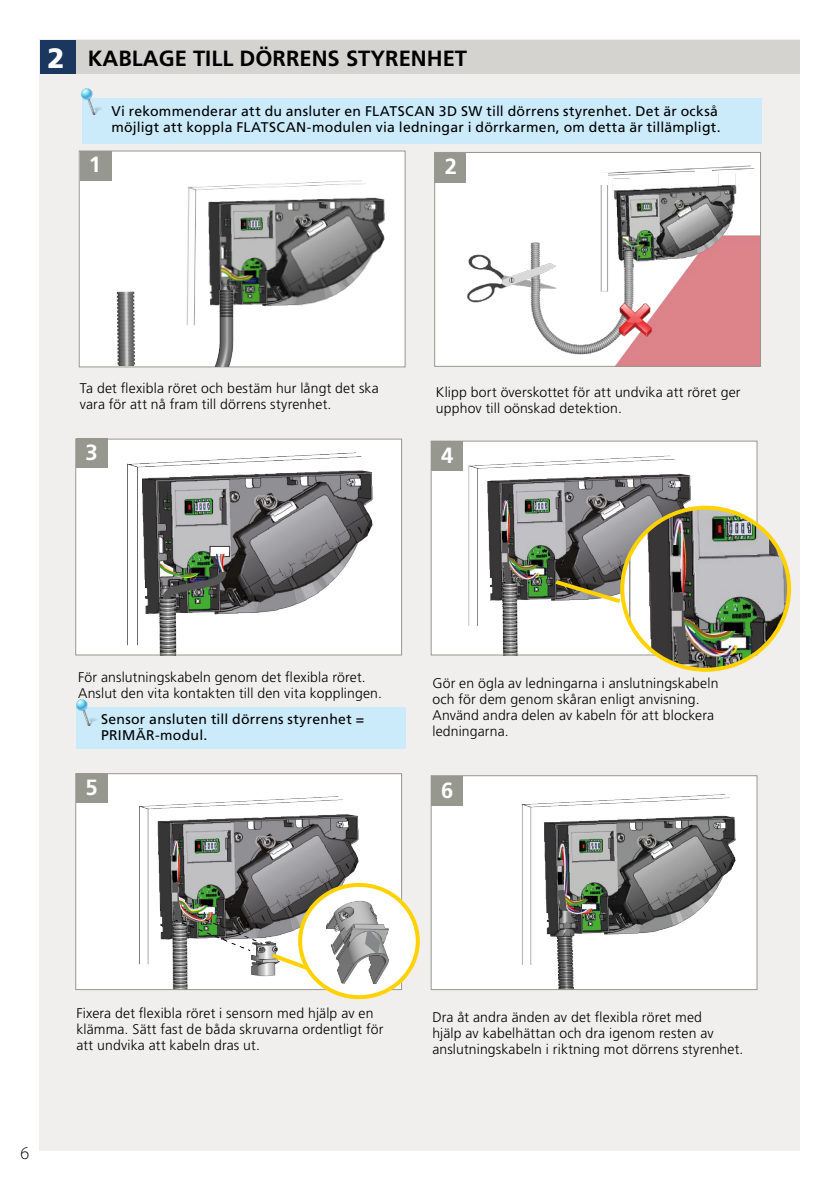
<style>
.page{position:relative;width:840px;height:1191px;background:#fff}
.page>*{position:absolute;margin:0;border:0;box-sizing:border-box;transform-origin:0 0}
.t1{font:900 28px "Frutiger LT Std";color:#fff}
.t2{font:700 22px "Frutiger LT Std";color:#000}
.t3{font:700 22px "Frutiger LT Std";color:#fff}
.t4{font:300 18px "Myriad Pro";color:#000}
.t5{font:300 14px/16px "Frutiger LT Std";letter-spacing:.01em;color:#000}
.t6{font:14px/16px "Frutiger LT Std";letter-spacing:.02em;color:#000}
</style>
<div class="page">
<div style="left:40px;top:40px;width:759px;height:1111px;background:#f0efee"></div>
<div style="left:41px;top:41px;width:758px;height:33px;background:#d4d3d0"></div>
<div style="left:40px;top:41px;width:35px;height:33px;background:#1a3760"></div>
<div style="left:79px;top:151px;width:326px;height:216px;background:#fff"></div>
<img style="left:186px;top:180px;width:199px;height:146px">
<div style="left:79px;top:150px;width:326px;height:217px;border:1px solid #969890"></div>
<div style="left:80px;top:151px;width:31px;height:29px;background:#969890"></div>
<img style="left:436px;top:158px;width:322px;height:207px">
<div style="left:434px;top:152px;width:326px;height:215px;border:1px solid #969890"></div>
<div style="left:434px;top:153px;width:31px;height:29px;background:#969890"></div>
<img style="left:77px;top:440px;width:323px;height:213px">
<div style="left:75px;top:438px;width:327px;height:217px;border:1px solid #969890"></div>
<div style="left:76px;top:438px;width:32px;height:30px;background:#969890"></div>
<img style="left:432px;top:442px;width:323px;height:211px">
<div style="left:430px;top:440px;width:327px;height:215px;border:1px solid #969890"></div>
<div style="left:430px;top:441px;width:32px;height:29px;background:#969890"></div>
<div style="left:76px;top:773px;width:325px;height:216px;background:#fff"></div>
<img style="left:77px;top:796px;width:298px;height:192px">
<div style="left:75px;top:773px;width:327px;height:217px;border:1px solid #969890"></div>
<div style="left:76px;top:773px;width:32px;height:29px;background:#969890"></div>
<img style="left:432px;top:778px;width:323px;height:210px">
<div style="left:430px;top:775px;width:327px;height:215px;border:1px solid #969890"></div>
<div style="left:430px;top:776px;width:32px;height:29px;background:#969890"></div>
<img style="left:304px;top:885px;width:106px;height:112px">
<div style="left:298px;top:883px;width:121px;height:116px;border:4px solid #ffd200;border-radius:50%"></div>
<svg style="left:268px;top:950px;width:43px;height:23px"></svg>
<div style="left:82px;top:98px;width:678px;height:45px;background:#cbebfb"></div>
<div style="left:76px;top:707px;width:329px;height:42px;background:#cbebfb"></div>
<svg style="left:551px;top:577px;width:71px;height:29px;background:#948d72"></svg>
<img style="left:81px;top:88px;width:21px;height:27px">
<img style="left:76px;top:699px;width:21px;height:26px">
<div style="left:591px;top:173px;width:17px;height:12px;background:#fff"></div>
<div style="left:695px;top:169px;width:16px;height:11px;background:#fff"></div>
<img style="left:622px;top:508px;width:166px;height:162px">
<div style="left:620px;top:506px;width:170px;height:166px;border:4px solid #ffd200;border-radius:50%"></div>
<img style="left:195px;top:291px;width:335px;height:76px">
<img style="left:116px;top:291px;width:19px;height:74px">
<div style="left:438px;top:775px;width:84px;height:215px;background:#fff"></div>
<h1 class="t1" style="left:47px;top:41px;width:19px">2</h1>
<h2 class="t2" style="left:88px;top:46px;width:380px">KABLAGE TILL DÖRRENS STYRENHET</h2>
<p class="t6" style="left:111px;top:103px;width:610px">Vi rekommenderar att du ansluter en FLATSCAN 3D SW till dörrens styrenhet. Det är också möjligt att koppla FLATSCAN-modulen via ledningar i dörrkarmen, om detta är tillämpligt.</p>
<h2 class="t3" style="left:89px;top:151px;width:14px">1</h2>
<h2 class="t3" style="left:444px;top:154px;width:14px">2</h2>
<p class="t5" style="left:80px;top:380px;width:300px">Ta det flexibla röret och bestäm hur långt det ska vara för att nå fram till dörrens styrenhet.</p>
<p class="t5" style="left:435px;top:384px;width:306px">Klipp bort överskottet för att undvika att röret ger upphov till oönskad detektion.</p>
<h2 class="t3" style="left:85px;top:440px;width:14px">3</h2>
<h2 class="t3" style="left:441px;top:442px;width:14px">4</h2>
<p class="t5" style="left:78px;top:669px;width:305px">För anslutningskabeln genom det flexibla röret.<br>Anslut den vita kontakten till den vita kopplingen.</p>
<p class="t5" style="left:432px;top:676px;width:287px">Gör en ögla av ledningarna i anslutningskabeln och för dem genom skåran enligt anvisning.<br>Använd andra delen av kabeln för att blockera ledningarna.</p>
<p class="t6" style="left:101px;top:711px;width:264px">Sensor ansluten till dörrens styrenhet =<br>PRIMÄR-modul.</p>
<h2 class="t3" style="left:85px;top:774px;width:14px">5</h2>
<h2 class="t3" style="left:441px;top:777px;width:14px">6</h2>
<p class="t4" style="left:21px;top:1141px;width:10px">6</p>
<p class="t5" style="left:76px;top:1005px;width:308px">Fixera det flexibla röret i sensorn med hjälp av en klämma. Sätt fast de båda skruvarna ordentligt för att undvika att kabeln dras ut.</p>
<p class="t5" style="left:432px;top:1009px;width:312px">Dra åt andra änden av det flexibla röret med<br>hjälp av kabelhättan och dra igenom resten av anslutningskabeln i riktning mot dörrens styrenhet.</p>
</div>
